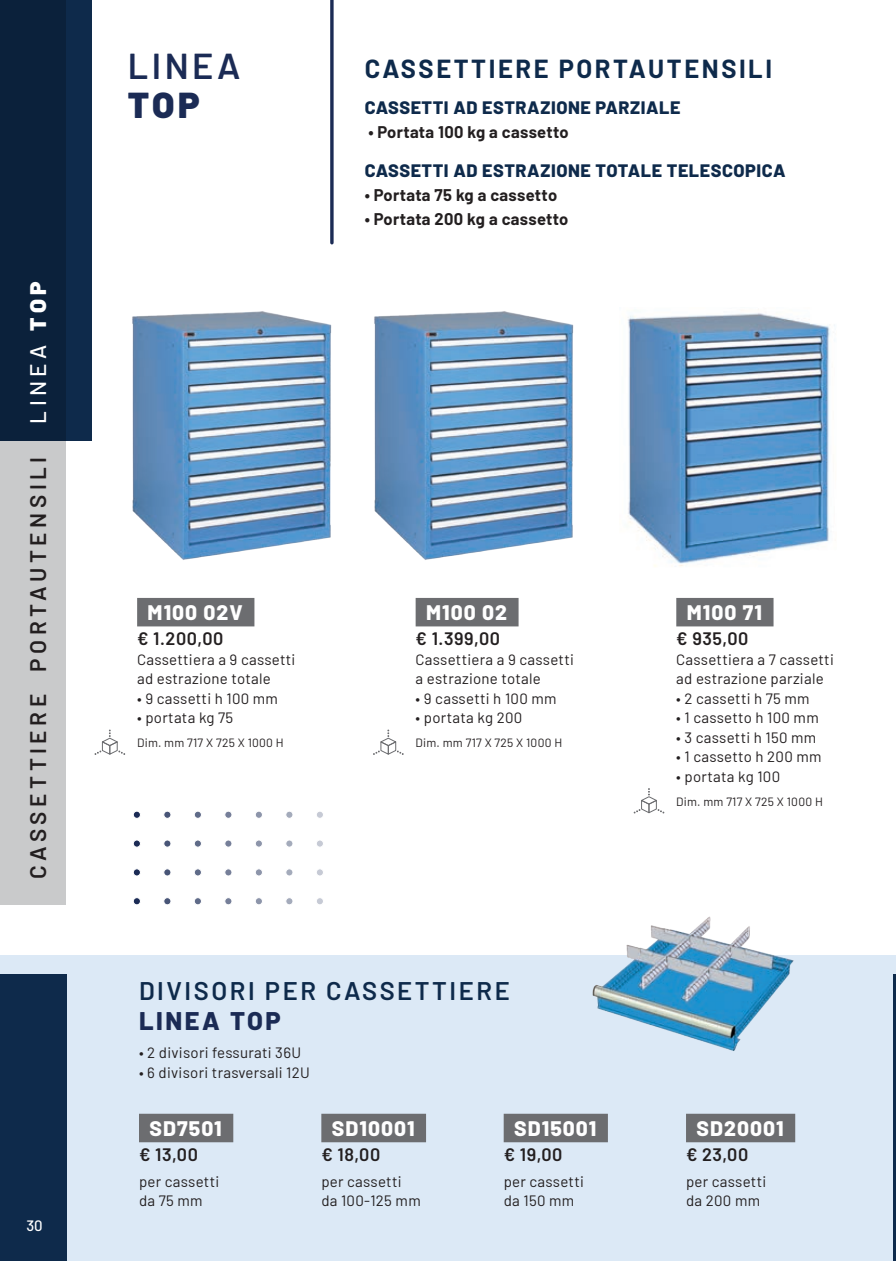
<style>
.page{position:relative;width:896px;height:1261px;background:#fff}
.page>*{position:absolute;margin:0;border:0;box-sizing:border-box;transform-origin:0 0}
.t1{font:600 36px "Barlow";letter-spacing:.1em;color:#1b2b55}
.t2{font:900 36px "Barlow";color:#1b2b55}
.t3{font:700 25.5px "Barlow";letter-spacing:.1em;color:#0e2a4b}
.t4{font:600 25.5px "Barlow";letter-spacing:.1em;color:#0e2a4b}
.t5{font:800 25.5px "Barlow";letter-spacing:.1em;color:#1b2b55}
.t6{font:600 22.5px "Barlow";letter-spacing:.2em;color:#231f20}
.t7{font:500 22.5px "Barlow";letter-spacing:.2em;color:#fff}
.t8{font:800 21px "Barlow";letter-spacing:.05em;color:#fff}
.t9{font:800 18px "Barlow";letter-spacing:.03em;color:#0e2a4b}
.t10{font:600 18px "Barlow";letter-spacing:.03em;color:#231f20}
.t11{font:700 16.5px "Barlow";letter-spacing:.02em;color:#231f20}
.t12{font:15px/19.5px "Barlow";letter-spacing:.02em;color:#231f20}
.t13{font:500 15px "Barlow";color:#fff}
.t14{font:12px "Barlow";letter-spacing:.02em;color:#231f20}
.s1{font-weight:900}
</style>
<div class="page">
<div style="left:0;top:955px;width:893px;height:305px;background:#dce9f6"></div>
<hr style="left:893px;top:955px;width:3px;height:305px;background:#dce9f6">
<hr style="left:893px;top:974px;width:3px;height:286px;background:#0e2a4b">
<div style="left:0;top:974px;width:67px;height:286px;background:#0e2a4b"></div>
<div style="left:137px;top:598px;width:117px;height:28px;background:#6c6d70"></div>
<svg style="left:95px;top:729px;width:30px;height:25px"></svg>
<div style="left:416px;top:598px;width:102px;height:28px;background:#6c6d70"></div>
<svg style="left:373px;top:729px;width:30px;height:25px"></svg>
<div style="left:676px;top:598px;width:97px;height:28px;background:#6c6d70"></div>
<svg style="left:634px;top:788px;width:30px;height:25px"></svg>
<div style="left:139px;top:1113px;width:94px;height:29px;background:#6c6d70"></div>
<div style="left:321px;top:1113px;width:105px;height:29px;background:#6c6d70"></div>
<div style="left:504px;top:1113px;width:104px;height:29px;background:#6c6d70"></div>
<div style="left:686px;top:1113px;width:109px;height:29px;background:#6c6d70"></div>
<img style="left:132px;top:311px;width:200px;height:249px">
<img style="left:628px;top:313px;width:207px;height:254px">
<img style="left:592px;top:916px;width:202px;height:135px">
<img style="left:374px;top:311px;width:200px;height:249px">
<div style="left:0;top:441px;width:66px;height:464px;background:#c9cacb"></div>
<svg style="left:330px;top:0;width:4px;height:244px"></svg>
<div style="left:133px;top:811px;width:7px;height:7px;background:#1b2b55;border-radius:50%"></div>
<div style="left:133px;top:810px;width:8px;height:8px;border:1px solid #fff;border-radius:50%"></div>
<div style="left:133px;top:839px;width:7px;height:8px;background:#1b2b55;border-radius:50%"></div>
<div style="left:133px;top:839px;width:8px;height:8px;border:1px solid #fff;border-radius:50%"></div>
<div style="left:133px;top:868px;width:7px;height:7px;background:#1b2b55;border-radius:50%"></div>
<div style="left:133px;top:868px;width:8px;height:8px;border:1px solid #fff;border-radius:50%"></div>
<div style="left:133px;top:897px;width:7px;height:7px;background:#1b2b55;border-radius:50%"></div>
<div style="left:133px;top:897px;width:8px;height:8px;border:1px solid #fff;border-radius:50%"></div>
<svg style="left:164px;top:811px;width:7px;height:7px"></svg>
<div style="left:163px;top:810px;width:8px;height:8px;border:1px solid #fff;border-radius:50%"></div>
<svg style="left:164px;top:839px;width:7px;height:8px"></svg>
<div style="left:163px;top:839px;width:8px;height:8px;border:1px solid #fff;border-radius:50%"></div>
<svg style="left:164px;top:868px;width:7px;height:7px"></svg>
<div style="left:163px;top:868px;width:8px;height:8px;border:1px solid #fff;border-radius:50%"></div>
<div style="left:164px;top:897px;width:7px;height:7px;background:#485577;border-radius:50%"></div>
<div style="left:163px;top:897px;width:8px;height:8px;border:1px solid #fff;border-radius:50%"></div>
<svg style="left:194px;top:811px;width:7px;height:7px"></svg>
<div style="left:194px;top:810px;width:8px;height:8px;border:1px solid #fff;border-radius:50%"></div>
<svg style="left:194px;top:839px;width:7px;height:8px"></svg>
<div style="left:194px;top:839px;width:8px;height:8px;border:1px solid #fff;border-radius:50%"></div>
<div style="left:194px;top:868px;width:7px;height:7px;background:#5f6b88;border-radius:50%"></div>
<div style="left:194px;top:868px;width:8px;height:8px;border:1px solid #fff;border-radius:50%"></div>
<div style="left:194px;top:897px;width:7px;height:7px;background:#5f6b88;border-radius:50%"></div>
<div style="left:194px;top:897px;width:8px;height:8px;border:1px solid #fff;border-radius:50%"></div>
<svg style="left:225px;top:811px;width:7px;height:7px"></svg>
<div style="left:224px;top:810px;width:8px;height:8px;border:1px solid #fff;border-radius:50%"></div>
<svg style="left:225px;top:839px;width:7px;height:8px"></svg>
<div style="left:224px;top:839px;width:8px;height:8px;border:1px solid #fff;border-radius:50%"></div>
<svg style="left:225px;top:868px;width:7px;height:7px"></svg>
<div style="left:224px;top:868px;width:8px;height:8px;border:1px solid #fff;border-radius:50%"></div>
<div style="left:225px;top:897px;width:7px;height:7px;background:#767f99;border-radius:50%"></div>
<div style="left:224px;top:897px;width:8px;height:8px;border:1px solid #fff;border-radius:50%"></div>
<svg style="left:255px;top:811px;width:7px;height:7px"></svg>
<div style="left:255px;top:810px;width:8px;height:8px;border:1px solid #fff;border-radius:50%"></div>
<div style="left:255px;top:839px;width:7px;height:8px;background:#8d95aa;border-radius:50%"></div>
<div style="left:255px;top:839px;width:8px;height:8px;border:1px solid #fff;border-radius:50%"></div>
<div style="left:255px;top:868px;width:7px;height:7px;background:#8d95aa;border-radius:50%"></div>
<div style="left:255px;top:868px;width:8px;height:8px;border:1px solid #fff;border-radius:50%"></div>
<div style="left:255px;top:897px;width:7px;height:7px;background:#8d95aa;border-radius:50%"></div>
<div style="left:255px;top:897px;width:8px;height:8px;border:1px solid #fff;border-radius:50%"></div>
<svg style="left:286px;top:811px;width:7px;height:7px"></svg>
<div style="left:285px;top:810px;width:8px;height:8px;border:1px solid #fff;border-radius:50%"></div>
<svg style="left:286px;top:839px;width:7px;height:8px"></svg>
<div style="left:285px;top:839px;width:8px;height:8px;border:1px solid #fff;border-radius:50%"></div>
<div style="left:286px;top:868px;width:7px;height:7px;background:#a4abbb;border-radius:50%"></div>
<div style="left:285px;top:868px;width:8px;height:8px;border:1px solid #fff;border-radius:50%"></div>
<div style="left:286px;top:897px;width:7px;height:7px;background:#a4abbb;border-radius:50%"></div>
<div style="left:285px;top:897px;width:8px;height:8px;border:1px solid #fff;border-radius:50%"></div>
<div style="left:316px;top:811px;width:7px;height:7px;background:#c6cad5;border-radius:50%"></div>
<div style="left:316px;top:810px;width:8px;height:8px;border:1px solid #fff;border-radius:50%"></div>
<div style="left:316px;top:839px;width:7px;height:8px;background:#c6cad5;border-radius:50%"></div>
<div style="left:316px;top:839px;width:8px;height:8px;border:1px solid #fff;border-radius:50%"></div>
<div style="left:316px;top:868px;width:7px;height:7px;background:#c6cad5;border-radius:50%"></div>
<div style="left:316px;top:868px;width:8px;height:8px;border:1px solid #fff;border-radius:50%"></div>
<div style="left:316px;top:897px;width:7px;height:7px;background:#c6cad5;border-radius:50%"></div>
<div style="left:316px;top:897px;width:8px;height:8px;border:1px solid #fff;border-radius:50%"></div>
<svg style="left:0;top:0;width:92px;height:441px;background:#0b233f"></svg>
<h3 class="t7" style="left:21px;top:423px;width:144px;rotate:-90deg">LINEA <span class="s1">TOP</span></h3>
<h3 class="t6" style="left:21px;top:878px;width:423px;rotate:-90deg">CASSETTIERE PORTAUTENSILI</h3>
<p class="t13" style="left:27px;top:1214px;width:18px">30</p>
<h1 class="t1" style="left:128px;top:40px;width:114px">LINEA</h1>
<h1 class="t2" style="left:128px;top:78px;width:74px">TOP</h1>
<p class="t9" style="left:365px;top:94px;width:317px">CASSETTI AD ESTRAZIONE PARZIALE</p>
<p class="t11" style="left:368px;top:119px;width:202px">• Portata 100 kg a cassetto</p>
<p class="t9" style="left:365px;top:157px;width:422px">CASSETTI AD ESTRAZIONE TOTALE TELESCOPICA</p>
<p class="t11" style="left:365px;top:182px;width:194px">• Portata 75 kg a cassetto</p>
<p class="t11" style="left:365px;top:206px;width:205px">• Portata 200 kg a cassetto</p>
<h2 class="t3" style="left:365px;top:50px;width:409px">CASSETTIERE PORTAUTENSILI</h2>
<h3 class="t8" style="left:148px;top:596px;width:97px">M100 02V</h3>
<p class="t10" style="left:137px;top:625px;width:88px">€ 1.200,00</p>
<p class="t12" style="left:137px;top:648px;width:160px">Cassettiera a 9 cassetti ad estrazione totale</p>
<p class="t12" style="left:137px;top:687px;width:142px">• 9 cassetti h 100 mm</p>
<p class="t12" style="left:137px;top:707px;width:98px">• portata kg 75</p>
<p class="t14" style="left:137px;top:734px;width:148px">Dim. mm 717 X 725 X 1000 H</p>
<h3 class="t8" style="left:426px;top:596px;width:82px">M100 02</h3>
<p class="t10" style="left:416px;top:625px;width:86px">€ 1.399,00</p>
<p class="t12" style="left:416px;top:648px;width:160px">Cassettiera a 9 cassetti a estrazione totale</p>
<p class="t12" style="left:416px;top:687px;width:142px">• 9 cassetti h 100 mm</p>
<p class="t12" style="left:416px;top:707px;width:108px">• portata kg 200</p>
<p class="t14" style="left:416px;top:734px;width:148px">Dim. mm 717 X 725 X 1000 H</p>
<h3 class="t8" style="left:687px;top:596px;width:77px">M100 71</h3>
<p class="t10" style="left:676px;top:625px;width:74px">€ 935,00</p>
<p class="t12" style="left:676px;top:648px;width:159px">Cassettiera a 7 cassetti ad estrazione parziale</p>
<p class="t12" style="left:676px;top:687px;width:135px">• 2 cassetti h 75 mm</p>
<p class="t12" style="left:676px;top:707px;width:144px">• 1 cassetto h 100 mm</p>
<p class="t12" style="left:676px;top:726px;width:141px">• 3 cassetti h 150 mm</p>
<p class="t12" style="left:676px;top:746px;width:147px">• 1 cassetto h 200 mm</p>
<p class="t12" style="left:676px;top:765px;width:105px">• portata kg 100</p>
<p class="t14" style="left:676px;top:792px;width:148px">Dim. mm 717 X 725 X 1000 H</p>
<h2 class="t4" style="left:139px;top:971px;width:372px">DIVISORI PER CASSETTIERE</h2>
<h2 class="t5" style="left:139px;top:1002px;width:143px">LINEA TOP</h2>
<p class="t12" style="left:139px;top:1041px;width:164px">• 2 divisori fessurati 36U</p>
<p class="t12" style="left:139px;top:1061px;width:172px">• 6 divisori trasversali 12U</p>
<h3 class="t8" style="left:149px;top:1112px;width:74px">SD7501</h3>
<p class="t10" style="left:139px;top:1141px;width:60px">€ 13,00</p>
<p class="t12" style="left:139px;top:1170px;width:82px">per cassetti da 75 mm</p>
<h3 class="t8" style="left:332px;top:1112px;width:84px">SD10001</h3>
<p class="t10" style="left:321px;top:1141px;width:60px">€ 18,00</p>
<p class="t12" style="left:321px;top:1170px;width:101px">per cassetti da 100-125 mm</p>
<h3 class="t8" style="left:514px;top:1112px;width:84px">SD15001</h3>
<p class="t10" style="left:504px;top:1141px;width:60px">€ 19,00</p>
<p class="t12" style="left:504px;top:1170px;width:82px">per cassetti da 150 mm</p>
<h3 class="t8" style="left:696px;top:1112px;width:89px">SD20001</h3>
<p class="t10" style="left:686px;top:1141px;width:64px">€ 23,00</p>
<p class="t12" style="left:686px;top:1170px;width:82px">per cassetti da 200 mm</p>
</div>
